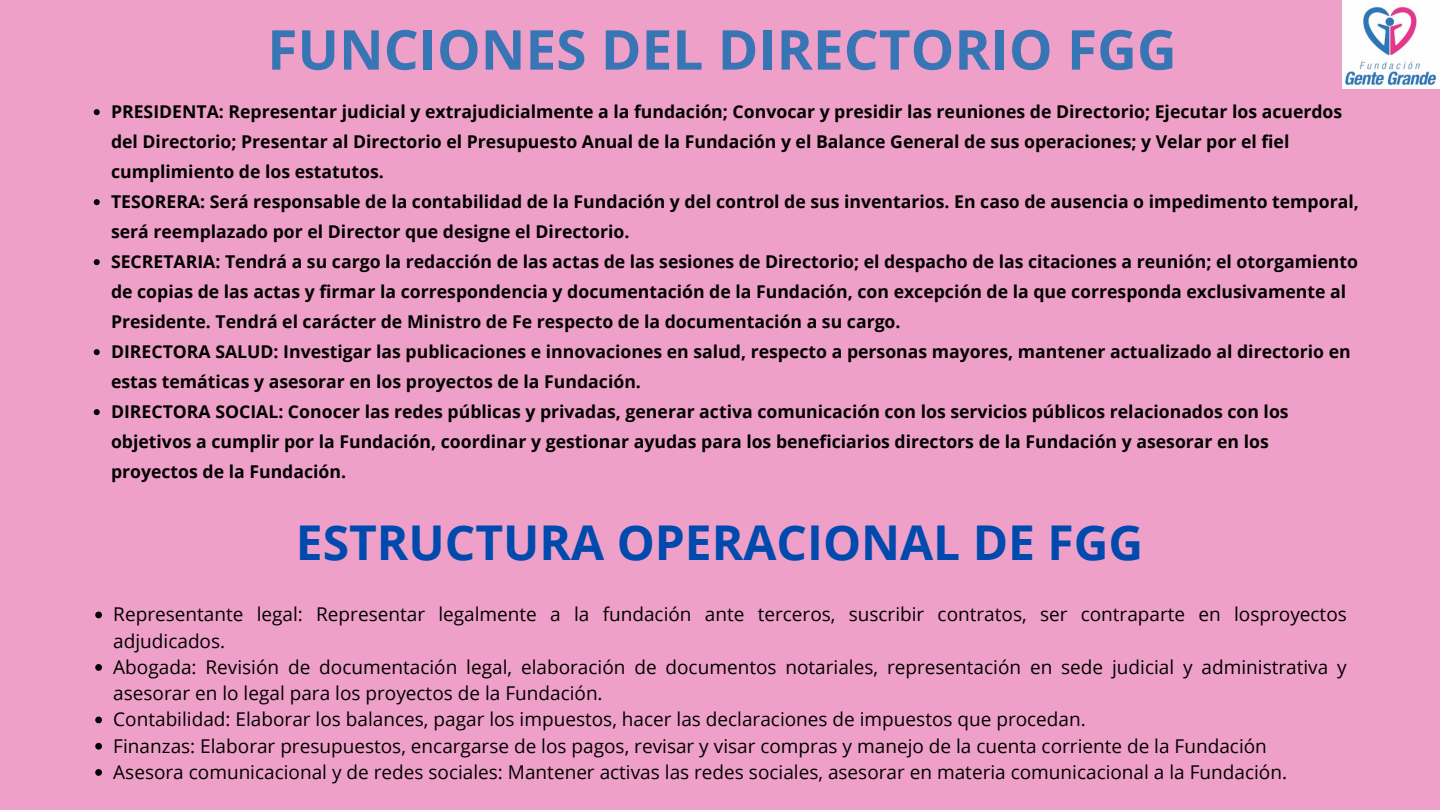
<style>
.page{position:relative;width:1440px;height:810px;background:#efa0c8}
.page>*{position:absolute;margin:0;border:0;box-sizing:border-box;transform-origin:0 0}
.t1{font:700 55px "Open Sans";color:#3875b4}
.t2{font:700 48px "Open Sans";color:#004aad}
.t3{font:19px/26.2px "Open Sans";color:#000}
.t4{font:700 17.7px/30px "Open Sans";color:#000}
</style>
<div class="page">
<svg style="left:95px;top:612px;width:7px;height:6px"></svg>
<svg style="left:95px;top:664px;width:7px;height:7px"></svg>
<svg style="left:95px;top:717px;width:7px;height:6px"></svg>
<svg style="left:95px;top:743px;width:7px;height:7px"></svg>
<svg style="left:95px;top:769px;width:7px;height:7px"></svg>
<img style="left:1343px;top:0;width:97px;height:88px">
<svg style="left:94px;top:109px;width:6px;height:6px"></svg>
<svg style="left:94px;top:199px;width:6px;height:6px"></svg>
<svg style="left:94px;top:259px;width:6px;height:6px"></svg>
<svg style="left:94px;top:349px;width:6px;height:6px"></svg>
<svg style="left:94px;top:409px;width:6px;height:6px"></svg>
<p class="t1" style="left:267px;top:11px;width:911px">FUNCIONES DEL DIRECTORIO FGG</p>
<p class="t4" style="left:111px;top:96px;width:1233px">PRESIDENTA: Representar judicial y extrajudicialmente a la fundación; Convocar y presidir las reuniones de Directorio; Ejecutar los acuerdos del Directorio; Presentar al Directorio el Presupuesto Anual de la Fundación y el Balance General de sus operaciones; y Velar por el fiel cumplimiento de los estatutos.</p>
<p class="t4" style="left:111px;top:186px;width:1249px">TESORERA: Será responsable de la contabilidad de la Fundación y del control de sus inventarios. En caso de ausencia o impedimento temporal, será reemplazado por el Director que designe el Directorio.</p>
<p class="t4" style="left:111px;top:246px;width:1249px">SECRETARIA: Tendrá a su cargo la redacción de las actas de las sesiones de Directorio; el despacho de las citaciones a reunión; el otorgamiento de copias de las actas y firmar la correspondencia y documentación de la Fundación, con excepción de la que corresponda exclusivamente al<br>Presidente. Tendrá el carácter de Ministro de Fe respecto de la documentación a su cargo.</p>
<p class="t4" style="left:111px;top:336px;width:1241px">DIRECTORA SALUD: Investigar las publicaciones e innovaciones en salud, respecto a personas mayores, mantener actualizado al directorio en estas temáticas y asesorar en los proyectos de la Fundación.</p>
<p class="t4" style="left:111px;top:396px;width:1179px">DIRECTORA SOCIAL: Conocer las redes públicas y privadas, generar activa comunicación con los servicios públicos relacionados con los objetivos a cumplir por la Fundación, coordinar y gestionar ayudas para los beneficiarios directors de la Fundación y asesorar en los proyectos de la Fundación.</p>
<p class="t2" style="left:296px;top:509px;width:849px">ESTRUCTURA OPERACIONAL DE FGG</p>
<p class="t3" style="left:113px;top:601px;width:1235px">Representante legal: Representar legalmente a la fundación ante terceros, suscribir contratos, ser contraparte en losproyectos adjudicados.</p>
<p class="t3" style="left:113px;top:653px;width:1235px">Abogada: Revisión de documentación legal, elaboración de documentos notariales, representación en sede judicial y administrativa y asesorar en lo legal para los proyectos de la Fundación.</p>
<p class="t3" style="left:113px;top:706px;width:974px">Contabilidad: Elaborar los balances, pagar los impuestos, hacer las declaraciones de impuestos que procedan.</p>
<p class="t3" style="left:113px;top:732px;width:1155px">Finanzas: Elaborar presupuestos, encargarse de los pagos, revisar y visar compras y manejo de la cuenta corriente de la Fundación</p>
<p class="t3" style="left:113px;top:758px;width:1175px">Asesora comunicacional y de redes sociales: Mantener activas las redes sociales, asesorar en materia comunicacional a la Fundación.</p>
</div>
